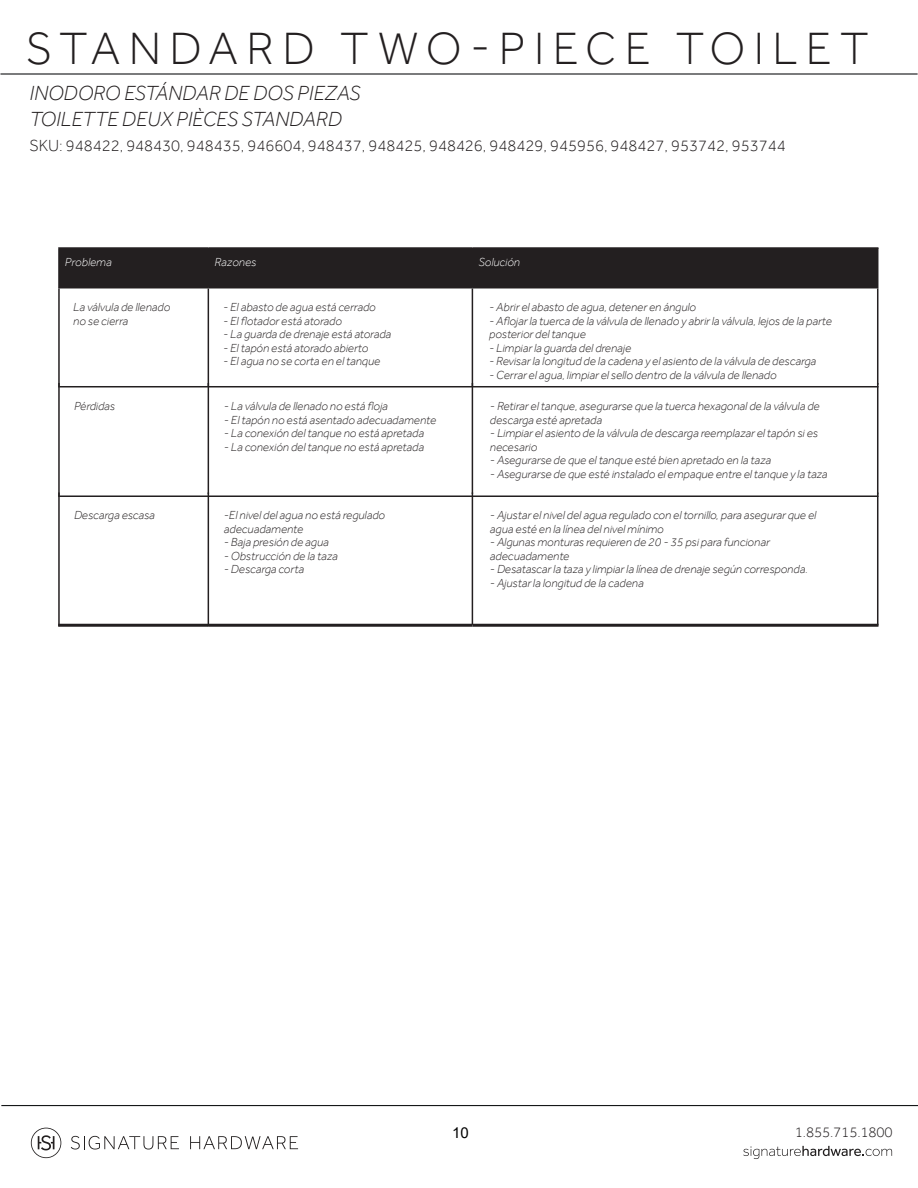
<style>
.page{position:relative;width:918px;height:1188px;background:#fff}
.page>*{position:absolute;margin:0;border:0;box-sizing:border-box;transform-origin:0 0}
.t1{font:300 46.5px "Effra";letter-spacing:.18em;color:#231f20}
.t2{font:italic 300 21px/25.5px "Effra";color:#231f20}
.t3{font:300 16.5px "Effra";color:#231f20}
.t4{font:300 15px "Effra";letter-spacing:-.01em;color:#231f20}
.t5{font:15px "Arial";color:#010101}
.t6{font:italic 300 12px/13.5px "Effra";color:#231f20}
.t7{font:italic 300 12px "Effra";color:#fff}
</style>
<div class="page">
<svg style="left:31px;top:1128px;width:30px;height:30px"></svg>
<svg style="left:71px;top:1136px;width:108px;height:14px"></svg>
<svg style="left:190px;top:1136px;width:108px;height:13px"></svg>
<hr style="left:1px;top:1105px;width:917px;height:1px;background:#151718">
<svg style="left:743px;top:1146px;width:149px;height:13px"></svg>
<div style="left:60px;top:249px;width:817px;height:38px;background:#231f20"></div>
<hr style="left:58px;top:247px;width:150px;height:2px;background:#231f20">
<hr style="left:58px;top:249px;width:2px;height:38px;background:#231f20">
<hr style="left:208px;top:247px;width:264px;height:2px;background:#231f20">
<hr style="left:208px;top:249px;width:1px;height:38px;background:#231f20">
<hr style="left:472px;top:247px;width:406px;height:2px;background:#231f20">
<hr style="left:472px;top:249px;width:1px;height:38px;background:#231f20">
<hr style="left:877px;top:248px;width:1px;height:39px;background:#231f20">
<hr style="left:58px;top:287px;width:150px;height:1px;background:#231f20">
<hr style="left:58px;top:288px;width:2px;height:98px;background:#231f20">
<hr style="left:208px;top:287px;width:264px;height:1px;background:#231f20">
<hr style="left:208px;top:288px;width:1px;height:99px;background:#231f20">
<hr style="left:472px;top:287px;width:406px;height:1px;background:#231f20">
<hr style="left:472px;top:288px;width:1px;height:98px;background:#231f20">
<hr style="left:877px;top:288px;width:1px;height:97px;background:#231f20">
<hr style="left:58px;top:386px;width:150px;height:1px;background:#231f20">
<hr style="left:58px;top:383px;width:2px;height:113px;background:#231f20">
<hr style="left:208px;top:386px;width:264px;height:1px;background:#231f20">
<hr style="left:208px;top:383px;width:1px;height:111px;background:#231f20">
<hr style="left:472px;top:386px;width:406px;height:1px;background:#231f20">
<hr style="left:472px;top:383px;width:1px;height:111px;background:#231f20">
<hr style="left:877px;top:383px;width:1px;height:112px;background:#231f20">
<hr style="left:58px;top:495px;width:150px;height:2px;background:#231f20">
<hr style="left:58px;top:492px;width:2px;height:134px;background:#231f20">
<hr style="left:208px;top:495px;width:264px;height:2px;background:#231f20">
<hr style="left:208px;top:492px;width:1px;height:134px;background:#231f20">
<hr style="left:472px;top:495px;width:406px;height:2px;background:#231f20">
<hr style="left:472px;top:492px;width:1px;height:133px;background:#231f20">
<hr style="left:877px;top:492px;width:1px;height:134px;background:#231f20">
<hr style="left:58px;top:624px;width:150px;height:3px;background:#231f20">
<hr style="left:208px;top:624px;width:264px;height:3px;background:#231f20">
<hr style="left:472px;top:624px;width:406px;height:3px;background:#231f20">
<hr style="left:0;top:73px;width:918px;height:2px;background:#151718">
<h1 class="t1" style="left:26px;top:20px;width:844px">STANDARD TWO-PIECE TOILET</h1>
<h2 class="t2" style="left:30px;top:80px;width:333px">INODORO ESTÁNDAR DE DOS PIEZAS<br>TOILETTE DEUX PIÈCES STANDARD</h2>
<h3 class="t3" style="left:30px;top:136px;width:758px">SKU: 948422, 948430, 948435, 946604, 948437, 948425, 948426, 948429, 945956, 948427, 953742, 953744</h3>
<p class="t7" style="left:65px;top:255px;width:48px">Problema</p>
<p class="t7" style="left:214px;top:255px;width:44px">Razones</p>
<p class="t7" style="left:478px;top:255px;width:43px">Solución</p>
<p class="t6" style="left:73px;top:301px;width:98px">La válvula de llenado no se cierra</p>
<p class="t6" style="left:223px;top:301px;width:154px">- El abasto de agua está cerrado</p>
<p class="t6" style="left:489px;top:301px;width:208px">- Abrir el abasto de agua, detener en ángulo</p>
<p class="t6" style="left:489px;top:314px;width:344px">- Aflojar la tuerca de la válvula de llenado y abrir la válvula, lejos de la parte posterior del tanque</p>
<p class="t6" style="left:489px;top:341px;width:144px">- Limpiar la guarda del drenaje</p>
<p class="t6" style="left:489px;top:355px;width:329px">- Revisar la longitud de la cadena y el asiento de la válvula de descarga</p>
<p class="t6" style="left:489px;top:368px;width:289px">- Cerrar el agua, limpiar el sello dentro de la válvula de llenado</p>
<p class="t6" style="left:223px;top:314px;width:120px">- El flotador está atorado</p>
<p class="t6" style="left:223px;top:328px;width:170px">- La guarda de drenaje está atorada</p>
<p class="t6" style="left:223px;top:341px;width:147px">- El tapón está atorado abierto</p>
<p class="t6" style="left:223px;top:355px;width:159px">- El agua no se corta en el tanque</p>
<p class="t6" style="left:74px;top:399px;width:42px">Pérdidas</p>
<p class="t6" style="left:224px;top:399px;width:166px">- La válvula de llenado no está floja</p>
<p class="t6" style="left:224px;top:413px;width:214px">- El tapón no está asentado adecuadamente</p>
<p class="t6" style="left:224px;top:426px;width:202px">- La conexión del tanque no está apretada</p>
<p class="t6" style="left:224px;top:440px;width:202px">- La conexión del tanque no está apretada</p>
<p class="t6" style="left:74px;top:508px;width:82px">Descarga escasa</p>
<p class="t6" style="left:224px;top:508px;width:163px">-El nivel del agua no está regulado adecuadamente</p>
<p class="t6" style="left:224px;top:535px;width:106px">- Baja presión de agua</p>
<p class="t6" style="left:224px;top:549px;width:115px">- Obstrucción de la taza</p>
<p class="t6" style="left:224px;top:562px;width:82px">- Descarga corta</p>
<p class="t6" style="left:490px;top:399px;width:331px">- Retirar el tanque, asegurarse que la tuerca hexagonal de la válvula de descarga esté apretada</p>
<p class="t6" style="left:490px;top:426px;width:330px">- Limpiar el asiento de la válvula de descarga reemplazar el tapón si es necesario</p>
<p class="t6" style="left:490px;top:453px;width:283px">- Asegurarse de que el tanque esté bien apretado en la taza</p>
<p class="t6" style="left:490px;top:467px;width:339px">- Asegurarse de que esté instalado el empaque entre el tanque y la taza</p>
<p class="t6" style="left:490px;top:508px;width:328px">- Ajustar el nivel del agua regulado con el tornillo, para asegurar que el agua esté en la línea del nivel mínimo</p>
<p class="t6" style="left:490px;top:535px;width:281px">- Algunas monturas requieren de 20 - 35 psi para funcionar adecuadamente</p>
<p class="t6" style="left:490px;top:562px;width:319px">- Desatascar la taza y limpiar la línea de drenaje según corresponda.</p>
<p class="t6" style="left:490px;top:576px;width:155px">- Ajustar la longitud de la cadena</p>
<p class="t5" style="left:452px;top:1123px;width:18px">10</p>
<p class="t4" style="left:795px;top:1124px;width:99px">1.855.715.1800</p>
</div>
